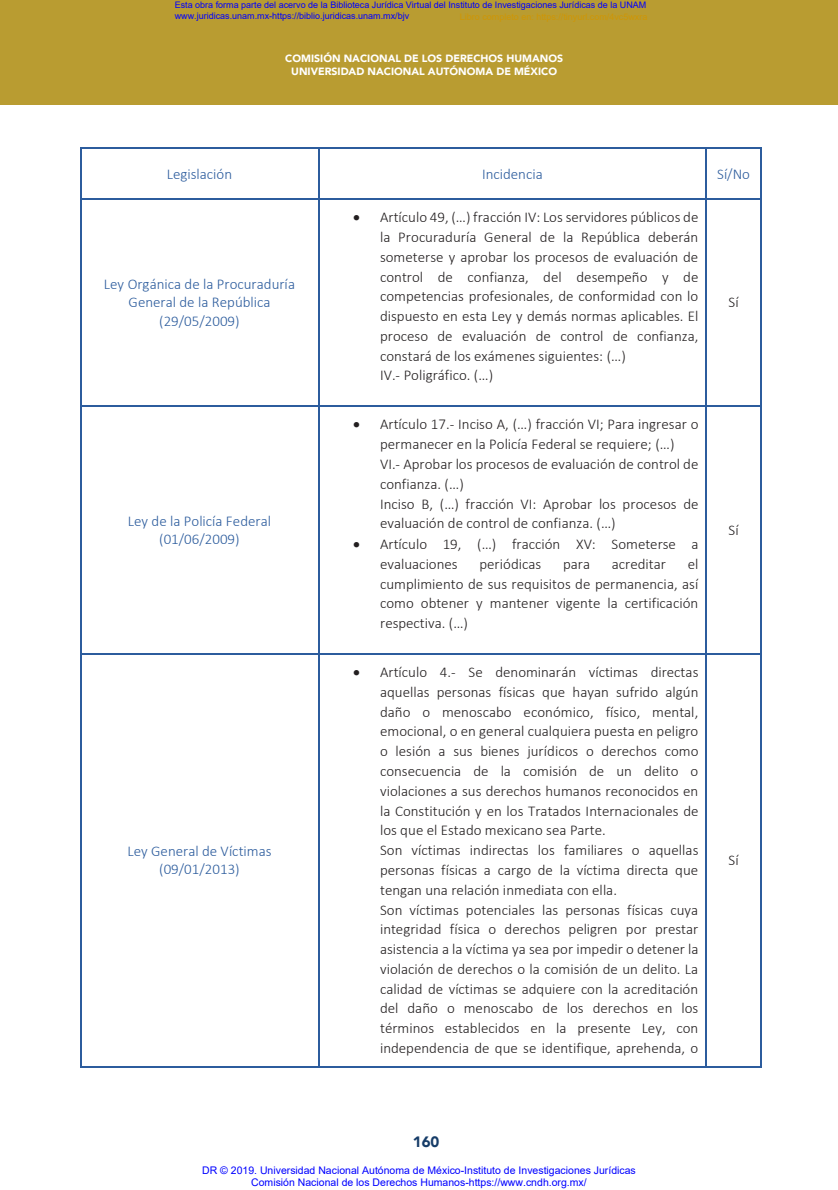
<style>
.page{position:relative;width:838px;height:1190px;background:#fff}
.page>*{position:absolute;margin:0;border:0;box-sizing:border-box;transform-origin:0 0}
.t1{font:300 15px/19.8px "Calibri";color:#231f20}
.t2{font:300 15px/18.3px "Calibri";color:#2c5c9d;text-align:center}
.t3{font:900 15px "Avenir";color:#163c68}
.t4{font:10.5px/12.6px "Arial";color:#00f;text-align:center}
.t5{font:900 10.5px/13.5px "Avenir";color:#fff;text-align:center}
.t6{font:9px/10.8px "Arial";color:#00f}
.t7{font:9px "Arial";color:#cf9605}
</style>
<div class="page">
<div style="left:0;top:0;width:838px;height:105px;background:#b99c31"></div>
<hr style="left:81px;top:148px;width:237px;height:1px;background:#2c5c9d">
<hr style="left:319px;top:148px;width:387px;height:1px;background:#2c5c9d">
<hr style="left:707px;top:148px;width:53px;height:1px;background:#2c5c9d">
<svg style="left:760px;top:148px;width:2px;height:9px"></svg>
<hr style="left:80px;top:157px;width:1px;height:41px;background:#2c5c9d">
<hr style="left:318px;top:157px;width:1px;height:41px;background:#2c5c9d">
<hr style="left:706px;top:157px;width:1px;height:41px;background:#2c5c9d">
<hr style="left:760px;top:157px;width:2px;height:41px;background:#2c5c9d">
<hr style="left:81px;top:198px;width:237px;height:1px;background:#2c5c9d">
<hr style="left:319px;top:198px;width:387px;height:1px;background:#2c5c9d">
<hr style="left:707px;top:198px;width:53px;height:1px;background:#2c5c9d">
<svg style="left:760px;top:198px;width:2px;height:9px"></svg>
<hr style="left:80px;top:207px;width:1px;height:198px;background:#2c5c9d">
<hr style="left:318px;top:207px;width:1px;height:198px;background:#2c5c9d">
<hr style="left:706px;top:207px;width:1px;height:198px;background:#2c5c9d">
<hr style="left:760px;top:207px;width:2px;height:198px;background:#2c5c9d">
<hr style="left:81px;top:405px;width:237px;height:1px;background:#2c5c9d">
<hr style="left:319px;top:405px;width:387px;height:1px;background:#2c5c9d">
<hr style="left:707px;top:405px;width:53px;height:1px;background:#2c5c9d">
<svg style="left:760px;top:405px;width:2px;height:9px"></svg>
<hr style="left:80px;top:414px;width:1px;height:239px;background:#2c5c9d">
<hr style="left:318px;top:414px;width:1px;height:239px;background:#2c5c9d">
<hr style="left:706px;top:414px;width:1px;height:239px;background:#2c5c9d">
<hr style="left:760px;top:414px;width:2px;height:239px;background:#2c5c9d">
<hr style="left:81px;top:653px;width:237px;height:1px;background:#2c5c9d">
<hr style="left:319px;top:653px;width:387px;height:1px;background:#2c5c9d">
<hr style="left:707px;top:653px;width:53px;height:1px;background:#2c5c9d">
<svg style="left:760px;top:653px;width:2px;height:9px"></svg>
<hr style="left:80px;top:662px;width:1px;height:403px;background:#2c5c9d">
<hr style="left:81px;top:1065px;width:237px;height:2px;background:#2c5c9d">
<hr style="left:318px;top:662px;width:1px;height:403px;background:#2c5c9d">
<hr style="left:319px;top:1065px;width:387px;height:2px;background:#2c5c9d">
<hr style="left:706px;top:662px;width:1px;height:403px;background:#2c5c9d">
<hr style="left:707px;top:1065px;width:53px;height:2px;background:#2c5c9d">
<hr style="left:760px;top:662px;width:2px;height:403px;background:#2c5c9d">
<p class="t6" style="left:175px;top:0;width:473px">Esta obra forma parte del acervo de la Biblioteca Jurídica Virtual del Instituto de Investigaciones Jurídicas de la UNAM www.juridicas.unam.mx-https://biblio.juridicas.unam.mx/bjv</p>
<p class="t7" style="left:460px;top:10px;width:189px">Libro completo en: https://tinyurl.com/4vc5wxra</p>
<p class="t5" style="left:285px;top:51px;width:279px">COMISIÓN NACIONAL DE LOS DERECHOS HUMANOS<br>UNIVERSIDAD NACIONAL AUTÓNOMA DE MÉXICO</p>
<p class="t2" style="left:167px;top:164px;width:67px">Legislación</p>
<p class="t2" style="left:482px;top:164px;width:62px">Incidencia</p>
<p class="t2" style="left:717px;top:164px;width:34px">Sí/No</p>
<p class="t2" style="left:104px;top:275px;width:193px">Ley Orgánica de la Procuraduría<br>General de la República (29/05/2009)</p>
<p class="t2" style="left:128px;top:511px;width:145px">Ley de la Policía Federal (01/06/2009)</p>
<p class="t2" style="left:128px;top:841px;width:145px">Ley General de Víctimas (09/01/2013)</p>
<p class="t1" style="left:380px;top:207px;width:320px;text-indent:-27px">• Artículo 49, (…) fracción IV: Los servidores públicos de la Procuraduría General de la República deberán someterse y aprobar los procesos de evaluación de control de confianza, del desempeño y de competencias profesionales, de conformidad con lo dispuesto en esta Ley y demás normas aplicables. El proceso de evaluación de control de confianza, constará de los exámenes siguientes: (…)<br>IV.- Poligráfico. (…)</p>
<p class="t1" style="left:380px;top:414px;width:320px;text-indent:-27px">• Artículo 17.- Inciso A, (…) fracción VI; Para ingresar o permanecer en la Policía Federal se requiere; (…)<br>VI.- Aprobar los procesos de evaluación de control de confianza. (…)<br>Inciso B, (…) fracción VI: Aprobar los procesos de evaluación de control de confianza. (…)</p>
<p class="t1" style="left:380px;top:533px;width:320px;text-indent:-27px">• Artículo 19, (…) fracción XV: Someterse a evaluaciones</p>
<p class="t1" style="left:479px;top:553px;width:63px">periódicas</p>
<p class="t1" style="left:563px;top:553px;width:28px">para</p>
<p class="t1" style="left:612px;top:553px;width:56px">acreditar</p>
<p class="t1" style="left:380px;top:553px;width:320px;text-align:justify;text-indent:308px">el cumplimiento de sus requisitos de permanencia, así como obtener y mantener vigente la certificación respectiva. (…)</p>
<p class="t1" style="left:380px;top:662px;width:320px;text-indent:-27px">• Artículo 4.- Se denominarán víctimas directas aquellas personas físicas que hayan sufrido algún daño o menoscabo económico, físico, mental, emocional, o en general cualquiera puesta en peligro o lesión a sus bienes jurídicos o derechos como consecuencia de la comisión de un delito o violaciones a sus derechos humanos reconocidos en la Constitución y en los Tratados Internacionales de los que el Estado mexicano sea Parte.<br>Son víctimas indirectas los familiares o aquellas personas físicas a cargo de la víctima directa que tengan una relación inmediata con ella.<br>Son víctimas potenciales las personas físicas cuya integridad física o derechos peligren por prestar asistencia a la víctima ya sea por impedir o detener la violación de derechos o la comisión de un delito. La calidad de víctimas se adquiere con la acreditación del daño o menoscabo de los derechos en los términos establecidos en la presente Ley, con independencia de que se identifique, aprehenda, o</p>
<p class="t1" style="left:729px;top:292px;width:12px">Sí</p>
<p class="t1" style="left:729px;top:520px;width:12px">Sí</p>
<p class="t1" style="left:729px;top:850px;width:12px">Sí</p>
<p class="t3" style="left:413px;top:1128px;width:28px">160</p>
<p class="t4" style="left:202px;top:1163px;width:435px">DR © 2019. Universidad Nacional Autónoma de México-Instituto de Investigaciones Jurídicas<br>Comisión Nacional de los Derechos Humanos-https://www.cndh.org.mx/</p>
</div>
